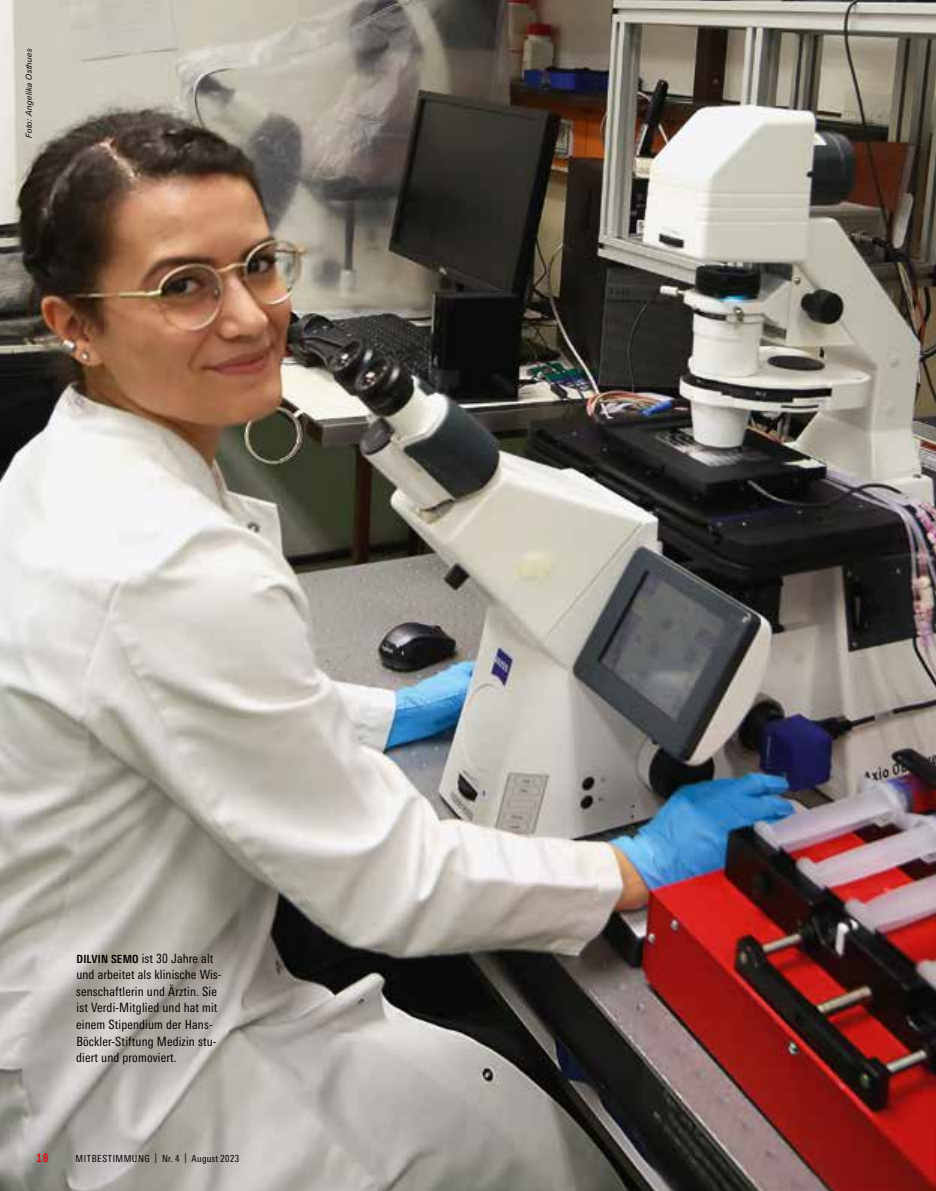
<style>
.page{position:relative;width:936px;height:1191px;background:#fff}
.page>*{position:absolute;margin:0;border:0;box-sizing:border-box;transform-origin:0 0}
.t1{font:condensed 12.75px/16.5px "Univers Next Pro";letter-spacing:.01em;color:#000}
.t2{font:12px "Simple HBS";color:#e30613}
.t3{font:condensed 9.75px "Univers Next Pro";letter-spacing:.045em;color:#000}
.t4{font:italic 8.25px "Univers Next Pro";letter-spacing:.015em;color:#000}
.s1{font-weight:700;font-size:11.25px}
</style>
<div class="page">
<img style="left:0;top:0;width:935px;height:1191px">
<p class="t4" style="left:24px;top:138px;width:91px;rotate:-90deg">Foto: Angelika Osthues</p>
<p class="t1" style="left:76px;top:950px;width:147px"><span class="s1">DILVIN SEMO</span> ist 30 Jahre alt und arbeitet als klinische Wis&shy;senschaftlerin und Ärztin. Sie ist Verdi-Mitglied und hat mit einem Stipendium der Hans-<br>Böckler-Stiftung Medizin stu&shy;diert und promoviert.</p>
<p class="t2" style="left:36px;top:1150px;width:14px">18</p>
<p class="t3" style="left:76px;top:1152px;width:165px">MITBESTIMMUNG | Nr. 4 | August 2023</p>
</div>
